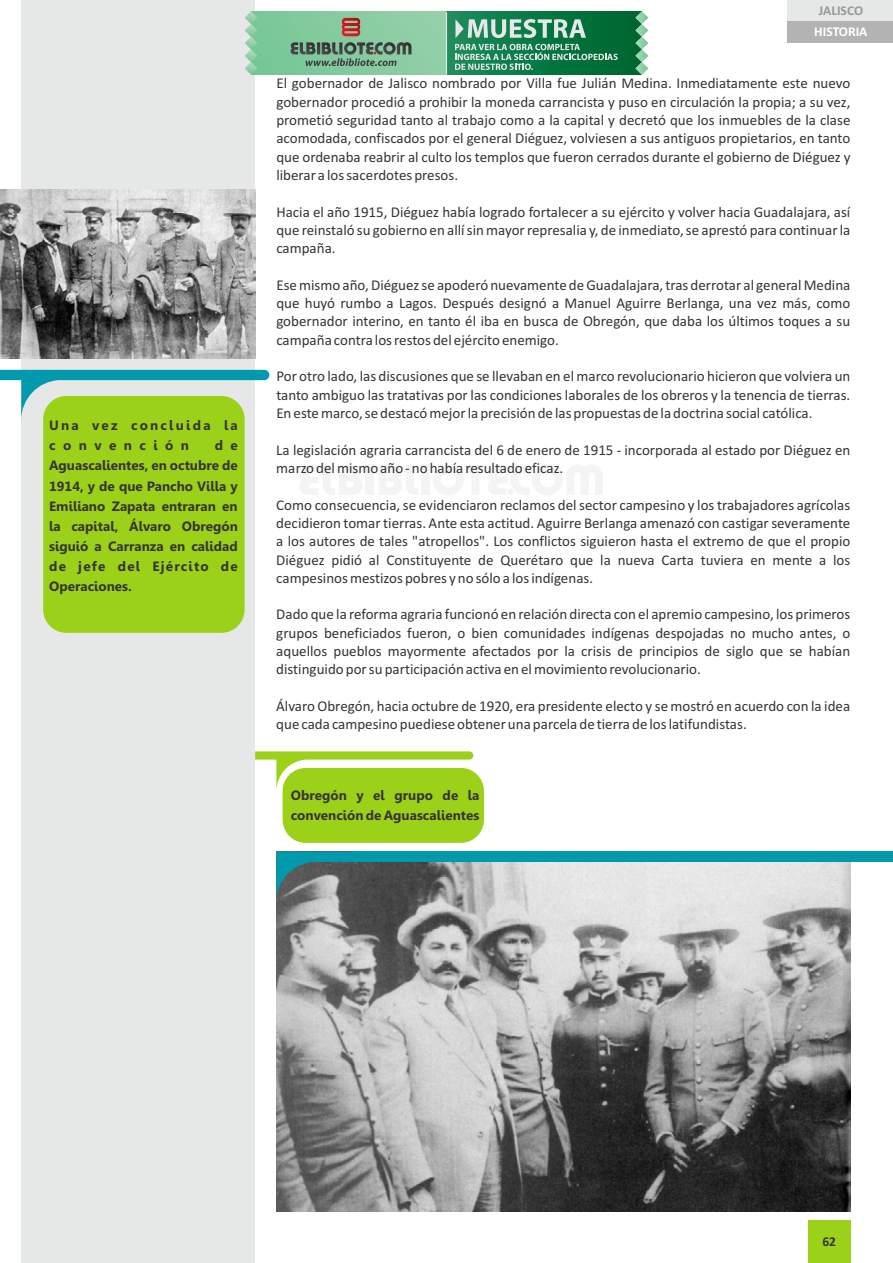
<style>
.page{position:relative;width:893px;height:1263px;background:#fff}
.page>*{position:absolute;margin:0;border:0;box-sizing:border-box;transform-origin:0 0}
.t1{font:15px/18.3px "Calibri";color:#383336;text-align:justify}
.t2{font:700 13.5px/20.1px "Gisha";color:#383336;text-align:justify}
.t3{font:700 13.5px/20.1px "Gisha";letter-spacing:.165em;color:#383336}
.t4{font:700 13.5px "Calibri";color:#fff}
.t5{font:700 13.5px "Calibri";color:#969999}
.t6{font:700 13.5px "Calibri";color:#383336}
</style>
<div class="page">
<div style="left:808px;top:1220px;width:43px;height:43px;background:#9bd219"></div>
<div style="left:787px;top:0;width:106px;height:21px;background:#e6e8e8"></div>
<div style="left:787px;top:21px;width:106px;height:22px;background:#b3b3b3"></div>
<div style="left:21px;top:0;width:234px;height:1263px;background:#e6e8e8"></div>
<img style="left:276px;top:862px;width:574px;height:350px">
<img style="left:0;top:190px;width:255px;height:168px">
<svg style="left:0;top:370px;width:269px;height:50px"></svg>
<div style="left:43px;top:396px;width:202px;height:237px;background:#9bd219;border-radius:23px"></div>
<svg style="left:255px;top:751px;width:218px;height:40px"></svg>
<div style="left:283px;top:768px;width:201px;height:75px;background:#9bd219;border-radius:23px"></div>
<svg style="left:276px;top:852px;width:248px;height:50px;background:#718183"></svg>
<div style="left:351px;top:852px;width:542px;height:10px;background:#0099ad"></div>
<svg style="left:257px;top:11px;width:189px;height:64px;background:#86cba0"></svg>
<svg style="left:300px;top:465px;width:62px;height:30px"></svg>
<div style="left:366px;top:465px;width:8px;height:30px;background:#f4f4f4"></div>
<svg style="left:379px;top:465px;width:38px;height:29px"></svg>
<div style="left:421px;top:465px;width:8px;height:30px;background:#f4f4f4"></div>
<svg style="left:433px;top:465px;width:170px;height:30px"></svg>
<div style="left:446px;top:11px;width:196px;height:64px;background:linear-gradient(to right,#1c8c5c,#00642b)"></div>
<svg style="left:245px;top:11px;width:12px;height:64px"></svg>
<svg style="left:635px;top:11px;width:13px;height:64px"></svg>
<svg style="left:342px;top:18px;width:18px;height:18px"></svg>
<svg style="left:289px;top:42px;width:122px;height:24px;background:#689178"></svg>
<svg style="left:455px;top:44px;width:163px;height:26px;background:#42956f"></svg>
<svg style="left:455px;top:19px;width:131px;height:19px;background:#75af96"></svg>
<hr style="left:446px;top:12px;width:1px;height:63px;background:#e6e7e9">
<p class="t3" style="left:49px;top:417px;width:190px">Una vez concluida la convención</p>
<p class="t2" style="left:49px;top:437px;width:190px;text-indent:166px">d e Aguascalientes, en octubre de 1914, y de que Pancho Villa y Emiliano Zapata entraran en la capital, Álvaro Obregón siguió a Carranza en calidad de jefe del Ejército de Operaciones.</p>
<p class="t5" style="left:819px;top:5px;width:46px">JALISCO</p>
<p class="t4" style="left:814px;top:26px;width:55px">HISTORIA</p>
<p class="t1" style="left:276px;top:75px;width:576px">El gobernador de Jalisco nombrado por Villa fue Julián Medina. Inmediatamente este nuevo gobernador procedió a prohibir la moneda carrancista y puso en circulación la propia; a su vez, prometió seguridad tanto al trabajo como a la capital y decretó que los inmuebles de la clase acomodada, confiscados por el general Diéguez, volviesen a sus antiguos propietarios, en tanto que ordenaba reabrir al culto los templos que fueron cerrados durante el gobierno de Diéguez y liberar a los sacerdotes presos.</p>
<p class="t1" style="left:276px;top:204px;width:576px">Hacia el año 1915, Diéguez había logrado fortalecer a su ejército y volver hacia Guadalajara, así que reinstaló su gobierno en allí sin mayor represalia y, de inmediato, se aprestó para continuar la campaña.</p>
<p class="t1" style="left:276px;top:277px;width:576px">Ese mismo año, Diéguez se apoderó nuevamente de Guadalajara, tras derrotar al general Medina que huyó rumbo a Lagos. Después designó a Manuel Aguirre Berlanga, una vez más, como gobernador interino, en tanto él iba en busca de Obregón, que daba los últimos toques a su campaña contra los restos del ejército enemigo.</p>
<p class="t1" style="left:276px;top:368px;width:576px">Por otro lado, las discusiones que se llevaban en el marco revolucionario hicieron que volviera un tanto ambiguo las tratativas por las condiciones laborales de los obreros y la tenencia de tierras.<br>En este marco, se destacó mejor la precisión de las propuestas de la doctrina social católica.</p>
<p class="t1" style="left:276px;top:442px;width:576px">La legislación agraria carrancista del 6 de enero de 1915 - incorporada al estado por Diéguez en marzo del mismo año - no había resultado eficaz.</p>
<p class="t1" style="left:276px;top:497px;width:576px">Como consecuencia, se evidenciaron reclamos del sector campesino y los trabajadores agrícolas decidieron tomar tierras. Ante esta actitud. Aguirre Berlanga amenazó con castigar severamente a los autores de tales "atropellos". Los conflictos siguieron hasta el extremo de que el propio Diéguez pidió al Constituyente de Querétaro que la nueva Carta tuviera en mente a los campesinos mestizos pobres y no sólo a los indígenas.</p>
<p class="t1" style="left:276px;top:606px;width:576px">Dado que la reforma agraria funcionó en relación directa con el apremio campesino, los primeros grupos beneficiados fueron, o bien comunidades indígenas despojadas no mucho antes, o aquellos pueblos mayormente afectados por la crisis de principios de siglo que se habían distinguido por su participación activa en el movimiento revolucionario.</p>
<p class="t1" style="left:276px;top:698px;width:575px">Álvaro Obregón, hacia octubre de 1920, era presidente electo y se mostró en acuerdo con la idea que cada campesino puediese obtener una parcela de tierra de los latifundistas.</p>
<p class="t2" style="left:291px;top:786px;width:190px">Obregón y el grupo de la convención de Aguascalientes</p>
<p class="t6" style="left:822px;top:1236px;width:15px">62</p>
</div>
